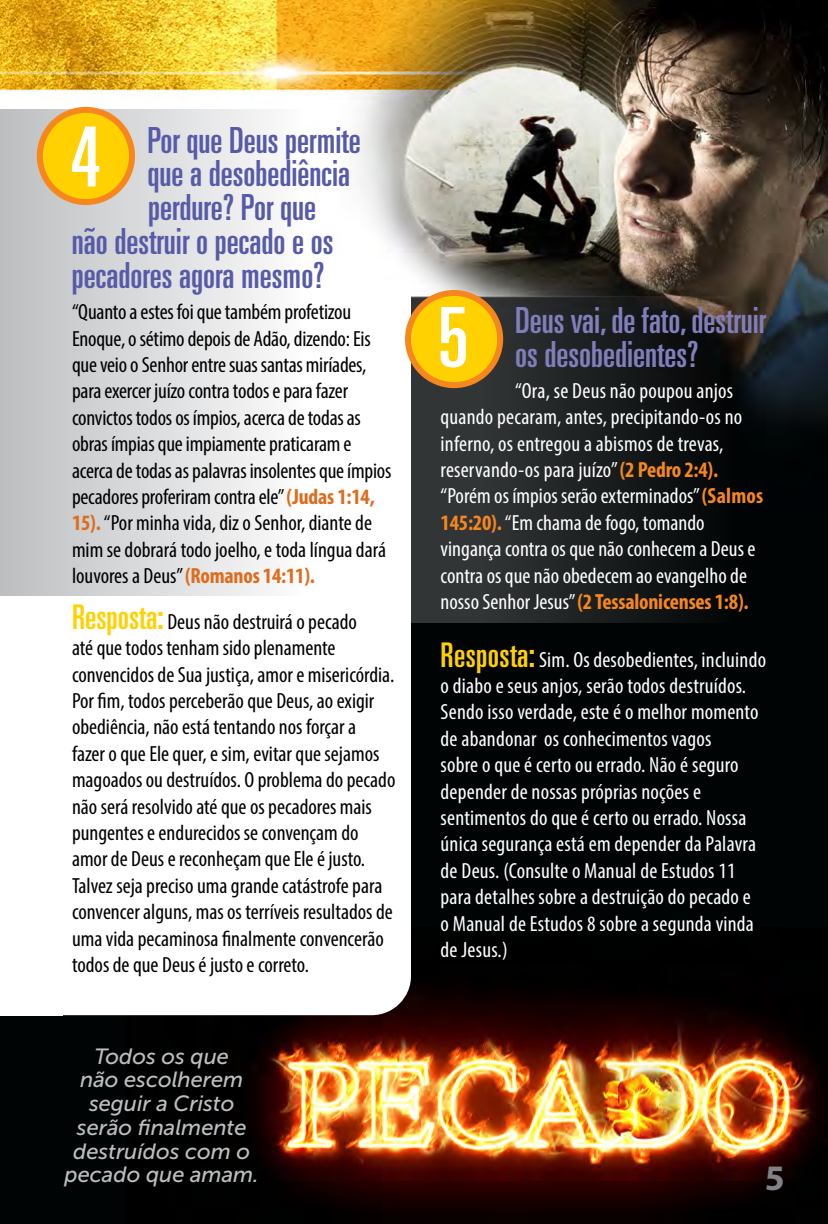
<style>
.page{position:relative;width:828px;height:1224px;background:#fff}
.page>*{position:absolute;margin:0;border:0;box-sizing:border-box;transform-origin:0 0}
.t1{font:ultra-condensed 83px "Univers";color:#fff}
.t2{font:ultra-condensed 36px "Univers";color:#575aa8}
.t3{font:ultra-condensed 36px/34px "Univers";color:#817ebc}
.t4{font:700 36px "Myriad Pro";color:#808285}
.t5{font:condensed 22px/26.4px "Myriad Pro";color:#000}
.t6{font:condensed 22px/26.4px "Myriad Pro";letter-spacing:.01em;color:#fff}
.t7{font:italic 22px/23.8px "Museo Sans 500";color:#bcbec0;text-align:center}
.s1{font-weight:700;color:#dd6c1d}
.s2{font-family:"Univers";font-stretch:ultra-condensed;font-size:34px;color:#ffd100}
.s3{font-weight:700;color:#f6871f}
</style>
<div class="page">
<img style="left:1px;top:0;width:827px;height:1224px">
<img style="left:126px;top:927px;width:702px;height:297px">
<img style="left:0;top:0;width:1px;height:1224px">
<svg style="left:411px;top:297px;width:417px;height:326px;background:#1a1d1e"></svg>
<div style="left:0;top:282px;width:411px;height:416px;background:#fff"></div>
<div style="left:0;top:109px;width:302px;height:487px;background:linear-gradient(to right,#bcbdbf,#fbfbfc)"></div>
<div style="left:40px;top:110px;width:92px;height:92px;background:#ffd100;border-radius:50%"></div>
<div style="left:37px;top:107px;width:98px;height:98px;border:6px solid #f6871f;border-radius:50%"></div>
<div style="left:408px;top:293px;width:92px;height:92px;background:#ffd100;border-radius:50%"></div>
<div style="left:405px;top:290px;width:98px;height:98px;border:6px solid #f6871f;border-radius:50%"></div>
<div style="left:0;top:648px;width:411px;height:367px;background:#fff;border-radius:39px"></div>
<div style="left:0;top:648px;width:63px;height:367px;background:#fff"></div>
<h1 class="t1" style="left:70px;top:110px;width:32px">4</h1>
<h2 class="t2" style="left:147px;top:119px;width:215px">Por que Deus permite</h2>
<h2 class="t2" style="left:147px;top:153px;width:204px">que a desobediência</h2>
<h2 class="t2" style="left:148px;top:187px;width:169px">perdure? Por que</h2>
<h2 class="t2" style="left:72px;top:221px;width:263px">não destruir o pecado e os</h2>
<h2 class="t2" style="left:72px;top:255px;width:254px">pecadores agora mesmo?</h2>
<p class="t5" style="left:72px;top:298px;width:321px">“Quanto a estes foi que também profetizou Enoque, o sétimo depois de Adão, dizendo: Eis que veio o Senhor entre suas santas miríades, para exercer juízo contra todos e para fazer convictos todos os ímpios, acerca de todas as obras ímpias que impiamente praticaram e acerca de todas as palavras insolentes que ímpios pecadores proferiram contra ele” <span class="s1">(Judas 1:14, 15).</span>“Por minha vida, diz o Senhor, diante de mim se dobrará todo joelho, e toda língua dará louvores a Deus” <span class="s1">(Romanos 14:11).</span></p>
<p class="t5" style="left:72px;top:608px;width:325px"><span class="s2">Resposta:</span> Deus não destruirá o pecado<br>até que todos tenham sido plenamente convencidos de Sua justiça, amor e misericórdia.<br>Por fim, todos perceberão que Deus, ao exigir obediência, não está tentando nos forçar a<br>fazer o que Ele quer, e sim, evitar que sejamos magoados ou destruídos. O problema do pecado não será resolvido até que os pecadores mais pungentes e endurecidos se convençam do amor de Deus e reconheçam que Ele é justo.<br>Talvez seja preciso uma grande catástrofe para convencer alguns, mas os terríveis resultados de uma vida pecaminosa finalmente convencerão todos de que Deus é justo e correto.</p>
<p class="t7" style="left:65px;top:1044px;width:196px">Todos os que<br>não escolherem seguir a Cristo serão finalmente destruídos com o pecado que amam.</p>
<h1 class="t1" style="left:438px;top:290px;width:32px">5</h1>
<h2 class="t3" style="left:515px;top:303px;width:252px">Deus vai, de fato, destruir os desobedientes?</h2>
<p class="t6" style="left:441px;top:377px;width:324px;text-indent:74px">“Ora, se Deus não poupou anjos quando pecaram, antes, precipitando-os no inferno, os entregou a abismos de trevas, reservando-os para juízo” <span class="s3">(2 Pedro 2:4). </span>“Porém os ímpios serão exterminados” <span class="s3">(Salmos 145:20).</span>“Em chama de fogo, tomando vingança contra os que não conhecem a Deus e contra os que não obedecem ao evangelho de nosso Senhor Jesus” <span class="s3">(2 Tessalonicenses 1:8).</span></p>
<p class="t6" style="left:441px;top:646px;width:327px"><span class="s2">Resposta:</span> Sim. Os desobedientes, incluindo o diabo e seus anjos, serão todos destruídos.<br>Sendo isso verdade, este é o melhor momento de abandonar os conhecimentos vagos<br>sobre o que é certo ou errado. Não é seguro depender de nossas próprias noções e sentimentos do que é certo ou errado. Nossa única segurança está em depender da Palavra de Deus. (Consulte o Manual de Estudos 11 para detalhes sobre a destruição do pecado e<br>o Manual de Estudos 8 sobre a segunda vinda de Jesus.)</p>
<h2 class="t4" style="left:765px;top:1155px;width:21px">5</h2>
</div>
